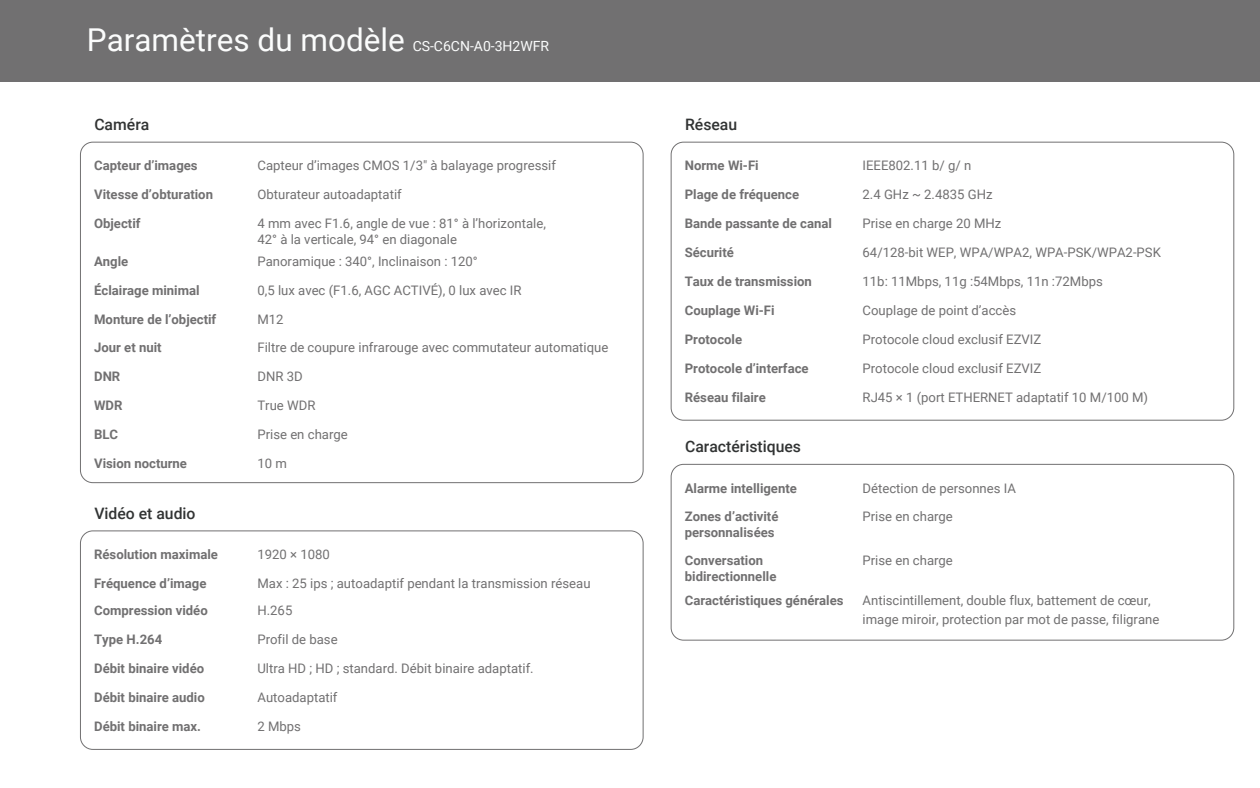
<style>
.page{position:relative;width:1260px;height:788px;background:#fff}
.page>*{position:absolute;margin:0;border:0;box-sizing:border-box;transform-origin:0 0}
.t1{font:31.5px "Roboto";color:#fbfcfc}
.t2{font:500 15.75px "Roboto";color:#313333}
.t3{font:14px "Roboto";color:#fbfcfc}
.t4{font:13.12px/15.8px "Roboto";color:#717071}
.t5{font:700 13.12px/15.8px "Roboto";color:#717071}
</style>
<div class="page">
<div style="left:0;top:0;width:1260px;height:82px;background:#717071"></div>
<div style="left:671px;top:142px;width:563px;height:278px;border:1px solid #717071;border-radius:12px"></div>
<div style="left:671px;top:464px;width:563px;height:176px;border:1px solid #717071;border-radius:12px"></div>
<div style="left:80px;top:530px;width:564px;height:219px;border:1px solid #717071;border-radius:12px"></div>
<h1 class="t1" style="left:87px;top:18px;width:320px">Paramètres du modèle</h1>
<p class="t3" style="left:413px;top:36px;width:138px">CS-C6CN-A0-3H2WFR</p>
<p class="t2" style="left:94px;top:114px;width:57px">Caméra</p>
<p class="t5" style="left:94px;top:157px;width:105px">Capteur d’images</p>
<p class="t4" style="left:257px;top:157px;width:300px">Capteur d’images CMOS 1/3" à balayage progressif</p>
<p class="t5" style="left:94px;top:186px;width:120px">Vitesse d’obturation</p>
<p class="t4" style="left:257px;top:186px;width:146px">Obturateur autoadaptatif</p>
<p class="t5" style="left:94px;top:215px;width:48px">Objectif</p>
<p class="t4" style="left:257px;top:215px;width:290px">4 mm avec F1.6, angle de vue : 81° à l’horizontale,<br>42° à la verticale, 94° en diagonale</p>
<p class="t5" style="left:94px;top:253px;width:36px">Angle</p>
<p class="t4" style="left:257px;top:253px;width:222px">Panoramique : 340°, Inclinaison : 120°</p>
<p class="t5" style="left:94px;top:281px;width:107px">Éclairage minimal</p>
<p class="t4" style="left:257px;top:281px;width:266px">0,5 lux avec (F1.6, AGC ACTIVÉ), 0 lux avec IR</p>
<p class="t5" style="left:94px;top:310px;width:124px">Monture de l’objectif</p>
<p class="t4" style="left:257px;top:310px;width:28px">M12</p>
<p class="t5" style="left:94px;top:339px;width:69px">Jour et nuit</p>
<p class="t4" style="left:257px;top:339px;width:352px">Filtre de coupure infrarouge avec commutateur automatique</p>
<p class="t5" style="left:94px;top:368px;width:28px">DNR</p>
<p class="t4" style="left:257px;top:368px;width:47px">DNR 3D</p>
<p class="t5" style="left:94px;top:397px;width:30px">WDR</p>
<p class="t4" style="left:257px;top:397px;width:60px">True WDR</p>
<p class="t5" style="left:94px;top:426px;width:26px">BLC</p>
<p class="t4" style="left:257px;top:426px;width:92px">Prise en charge</p>
<p class="t5" style="left:94px;top:455px;width:94px">Vision nocturne</p>
<p class="t4" style="left:257px;top:455px;width:31px">10 m</p>
<p class="t2" style="left:94px;top:502px;width:103px">Vidéo et audio</p>
<p class="t5" style="left:94px;top:546px;width:125px">Résolution maximale</p>
<p class="t4" style="left:257px;top:546px;width:74px">1920 × 1080</p>
<p class="t5" style="left:94px;top:575px;width:114px">Fréquence d’image</p>
<p class="t4" style="left:257px;top:575px;width:335px">Max : 25 ips ; autoadaptif pendant la transmission réseau</p>
<p class="t5" style="left:94px;top:602px;width:115px">Compression vidéo</p>
<p class="t4" style="left:257px;top:602px;width:36px">H.265</p>
<p class="t5" style="left:94px;top:631px;width:70px">Type H.264</p>
<p class="t4" style="left:257px;top:631px;width:82px">Profil de base</p>
<p class="t5" style="left:94px;top:659px;width:112px">Débit binaire vidéo</p>
<p class="t4" style="left:257px;top:659px;width:278px">Ultra HD ; HD ; standard. Débit binaire adaptatif.</p>
<p class="t5" style="left:94px;top:688px;width:112px">Débit binaire audio</p>
<p class="t4" style="left:257px;top:688px;width:82px">Autoadaptatif</p>
<p class="t5" style="left:94px;top:717px;width:108px">Débit binaire max.</p>
<p class="t4" style="left:257px;top:717px;width:45px">2 Mbps</p>
<p class="t2" style="left:685px;top:114px;width:54px">Réseau</p>
<p class="t5" style="left:685px;top:157px;width:75px">Norme Wi-Fi</p>
<p class="t4" style="left:863px;top:157px;width:110px">IEEE802.11 b/ g/ n</p>
<p class="t5" style="left:685px;top:186px;width:116px">Plage de fréquence</p>
<p class="t4" style="left:863px;top:186px;width:132px">2.4 GHz ~ 2.4835 GHz</p>
<p class="t5" style="left:685px;top:215px;width:149px">Bande passante de canal</p>
<p class="t4" style="left:863px;top:215px;width:140px">Prise en charge 20 MHz</p>
<p class="t5" style="left:685px;top:244px;width:51px">Sécurité</p>
<p class="t4" style="left:863px;top:244px;width:300px">64/128-bit WEP, WPA/WPA2, WPA-PSK/WPA2-PSK</p>
<p class="t5" style="left:685px;top:273px;width:129px">Taux de transmission</p>
<p class="t4" style="left:863px;top:273px;width:242px">11b: 11Mbps, 11g :54Mbps, 11n :72Mbps</p>
<p class="t5" style="left:685px;top:302px;width:91px">Couplage Wi-Fi</p>
<p class="t4" style="left:863px;top:302px;width:155px">Couplage de point d’accès</p>
<p class="t5" style="left:685px;top:331px;width:59px">Protocole</p>
<p class="t4" style="left:863px;top:331px;width:180px">Protocole cloud exclusif EZVIZ</p>
<p class="t5" style="left:685px;top:359px;width:125px">Protocole d’interface</p>
<p class="t4" style="left:863px;top:359px;width:180px">Protocole cloud exclusif EZVIZ</p>
<p class="t5" style="left:685px;top:388px;width:83px">Réseau filaire</p>
<p class="t4" style="left:863px;top:388px;width:287px">RJ45 × 1 (port ETHERNET adaptatif 10 M/100 M)</p>
<p class="t2" style="left:685px;top:436px;width:118px">Caractéristiques</p>
<p class="t5" style="left:685px;top:479px;width:114px">Alarme intelligente</p>
<p class="t4" style="left:863px;top:479px;width:155px">Détection de personnes IA</p>
<p class="t5" style="left:685px;top:508px;width:95px">Zones d’activité personnalisées</p>
<p class="t4" style="left:863px;top:508px;width:92px">Prise en charge</p>
<p class="t5" style="left:685px;top:551px;width:93px">Conversation bidirectionnelle</p>
<p class="t4" style="left:863px;top:551px;width:92px">Prise en charge</p>
<p class="t5" style="left:685px;top:592px;width:160px">Caractéristiques générales</p>
<p class="t4" style="left:863px;top:590px;width:298px;line-height:19.2px">Antiscintillement, double flux, battement de cœur, image miroir, protection par mot de passe, filigrane</p>
</div>
